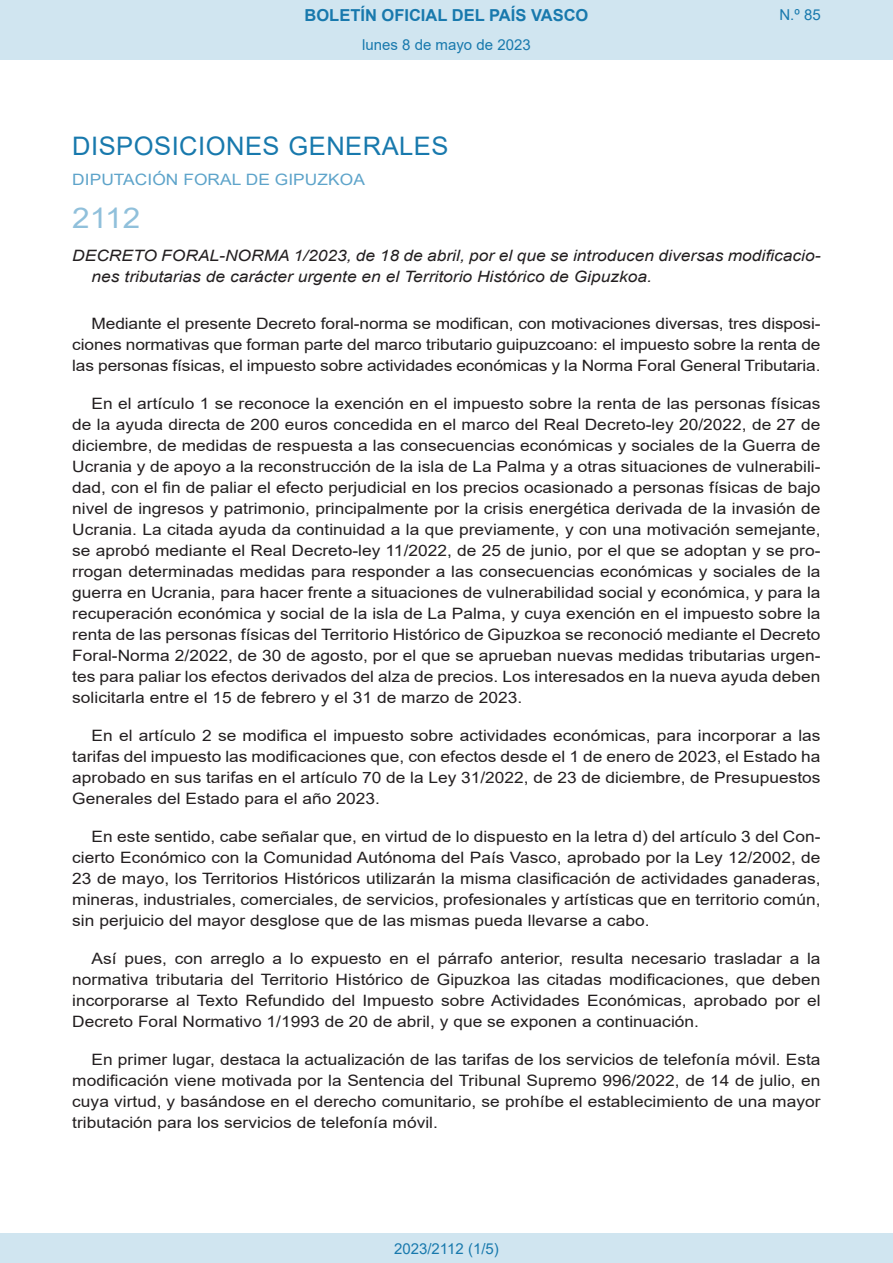
<style>
.page{position:relative;width:893px;height:1263px;background:#fff}
.page>*{position:absolute;margin:0;border:0;box-sizing:border-box;transform-origin:0 0}
.BOPVOrden{font:28.5px "Arial";color:#90c0db;scale:1.11 1}
.BOPVSeccion{font:25.5px "Arial";letter-spacing:.02em;color:#1879ad}
.t1{font:700 16.5px "Arial";color:#1879ad}
.BOPVDetalle{font:15.6px/21px "Arial";color:#231f20;text-align:justify;scale:1.11 1}
.BOPVTitulo{font:italic 15.6px/21px "Arial";color:#231f20;scale:1.11 1}
.BOPVOrganismo{font:15.6px "Arial";letter-spacing:.005em;color:#5ea4ca;scale:1.11 1}
.Paginacion_Centro{font:15px "Arial";color:#1879ad}
</style>
<div class="page">
<div style="left:0;top:0;width:893px;height:60px;background:#d0e5f0"></div>
<div style="left:0;top:1233px;width:893px;height:30px;background:#d0e5f0"></div>
<p class="t1" style="left:305px;top:3px;width:285px">BOLETÍN OFICIAL DEL PAÍS VASCO</p>
<p class="Paginacion_Centro" style="left:362px;top:35px;width:170px">lunes 8 de mayo de 2023</p>
<p class="Paginacion_Centro" style="left:779px;top:5px;width:43px">N.º 85</p>
<p class="BOPVSeccion" style="left:72px;top:128px;width:378px">DISPOSICIONES GENERALES</p>
<p class="BOPVOrganismo" style="left:72px;top:169px;width:265px">DIPUTACIÓN FORAL DE GIPUZKOA</p>
<p class="BOPVOrden" style="left:72px;top:198px;width:63px">2112</p>
<p class="BOPVTitulo" style="left:92px;top:246px;width:658px;text-indent:-19px">DECRETO FORAL-NORMA 1/2023, de 18 de abril, por el que se introducen diversas modificacio&shy;nes tributarias de carácter urgente en el Territorio Histórico de Gipuzkoa.</p>
<p class="BOPVDetalle" style="left:72px;top:313px;width:676px;text-indent:19px">Mediante el presente Decreto foral-norma se modifican, con motivaciones diversas, tres disposi&shy;ciones normativas que forman parte del marco tributario guipuzcoano: el impuesto sobre la renta de las personas físicas, el impuesto sobre actividades económicas y la Norma Foral General Tributaria.</p>
<p class="BOPVDetalle" style="left:72px;top:393px;width:676px;text-indent:19px">En el artículo 1 se reconoce la exención en el impuesto sobre la renta de las personas físicas de la ayuda directa de 200 euros concedida en el marco del Real Decreto-ley 20/2022, de 27 de diciembre, de medidas de respuesta a las consecuencias económicas y sociales de la Guerra de Ucrania y de apoyo a la reconstrucción de la isla de La Palma y a otras situaciones de vulnerabili&shy;dad, con el fin de paliar el efecto perjudicial en los precios ocasionado a personas físicas de bajo nivel de ingresos y patrimonio, principalmente por la crisis energética derivada de la invasión de Ucrania. La citada ayuda da continuidad a la que previamente, y con una motivación semejante, se aprobó mediante el Real Decreto-ley 11/2022, de 25 de junio, por el que se adoptan y se pro&shy;rrogan determinadas medidas para responder a las consecuencias económicas y sociales de la guerra en Ucrania, para hacer frente a situaciones de vulnerabilidad social y económica, y para la recuperación económica y social de la isla de La Palma, y cuya exención en el impuesto sobre la renta de las personas físicas del Territorio Histórico de Gipuzkoa se reconoció mediante el Decreto Foral-Norma 2/2022, de 30 de agosto, por el que se aprueban nuevas medidas tributarias urgen&shy;tes para paliar los efectos derivados del alza de precios. Los interesados en la nueva ayuda deben solicitarla entre el 15 de febrero y el 31 de marzo de 2023.</p>
<p class="BOPVDetalle" style="left:72px;top:725px;width:676px;text-indent:19px">En el artículo 2 se modifica el impuesto sobre actividades económicas, para incorporar a las tarifas del impuesto las modificaciones que, con efectos desde el 1 de enero de 2023, el Estado ha aprobado en sus tarifas en el artículo 70 de la Ley 31/2022, de 23 de diciembre, de Presupuestos Generales del Estado para el año 2023.</p>
<p class="BOPVDetalle" style="left:72px;top:826px;width:676px;text-indent:19px">En este sentido, cabe señalar que, en virtud de lo dispuesto en la letra d) del artículo 3 del Con&shy;cierto Económico con la Comunidad Autónoma del País Vasco, aprobado por la Ley 12/2002, de 23 de mayo, los Territorios Históricos utilizarán la misma clasificación de actividades ganaderas, mineras, industriales, comerciales, de servicios, profesionales y artísticas que en territorio común, sin perjuicio del mayor desglose que de las mismas pueda llevarse a cabo.</p>
<p class="BOPVDetalle" style="left:72px;top:948px;width:676px;text-indent:19px">Así pues, con arreglo a lo expuesto en el párrafo anterior, resulta necesario trasladar a la normativa tributaria del Territorio Histórico de Gipuzkoa las citadas modificaciones, que deben incorporarse al Texto Refundido del Impuesto sobre Actividades Económicas, aprobado por el Decreto Foral Normativo 1/1993 de 20 de abril, y que se exponen a continuación.</p>
<p class="BOPVDetalle" style="left:72px;top:1049px;width:676px;text-indent:19px">En primer lugar, destaca la actualización de las tarifas de los servicios de telefonía móvil. Esta modificación viene motivada por la Sentencia del Tribunal Supremo 996/2022, de 14 de julio, en cuya virtud, y basándose en el derecho comunitario, se prohíbe el establecimiento de una mayor tributación para los servicios de telefonía móvil.</p>
<p class="Paginacion_Centro" style="left:394px;top:1238px;width:106px">2023/2112 (1/5)</p>
</div>
